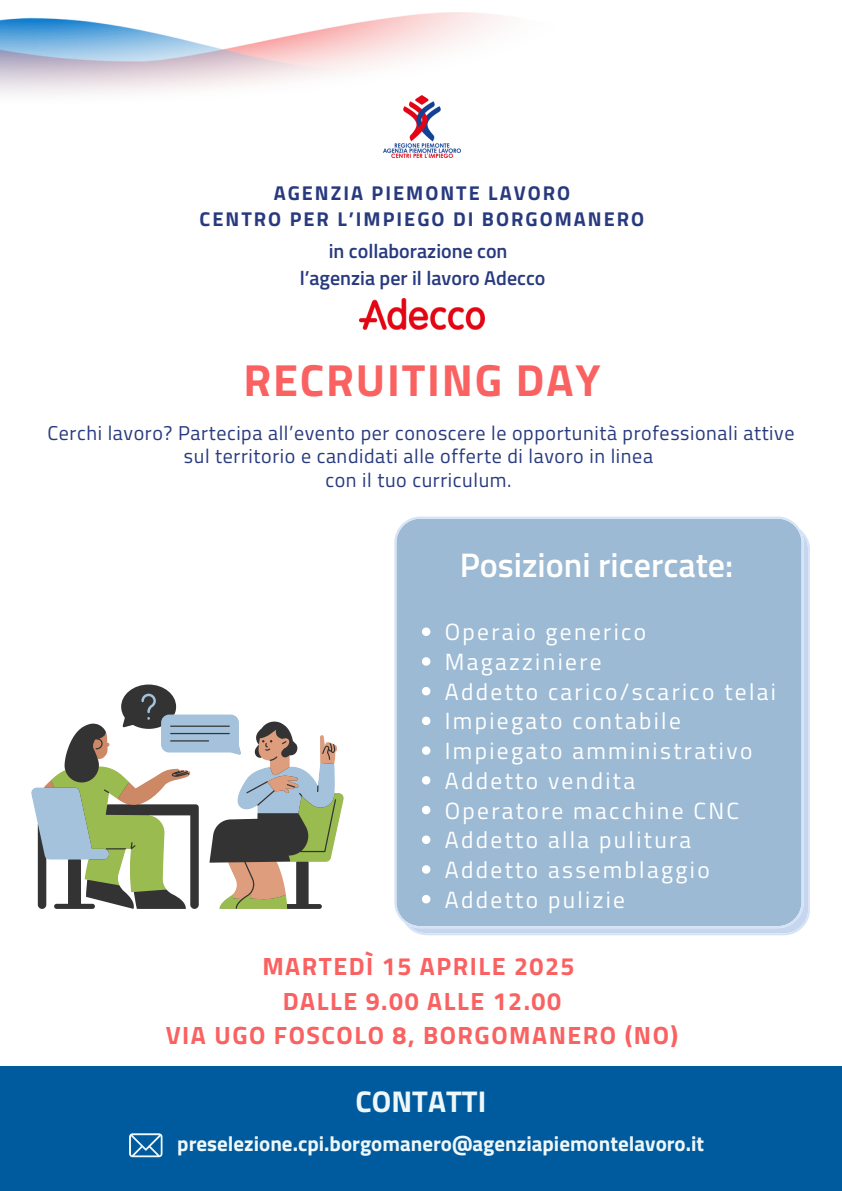
<style>
.page{position:relative;width:842px;height:1191px;background:#fff}
.page>*{position:absolute;margin:0;border:0;box-sizing:border-box;transform-origin:0 0}
.t1{font:700 45px "Titillium Web";letter-spacing:.04em;color:#fa6161}
.t2{font:600 34.1px "Titillium Web";color:#fff}
.t3{font:700 30px "Titillium Web";color:#eef7fa}
.t4{font:700 25px/34.5px "Titillium Web";letter-spacing:.06em;color:#fa6161;text-align:center}
.t5{font:23.4px "Titillium Web";letter-spacing:.1em;color:#fff}
.t6{font:700 21px "Titillium Web";color:#eef7fa}
.t7{font:20px/23.2px "Titillium Web";letter-spacing:.03em;color:#283a7f;text-align:center}
.t8{font:700 20px/25.5px "Titillium Web";letter-spacing:.1em;color:#283a7f;text-align:center}
.t9{font:600 20px "Titillium Web";color:#283a7f}
</style>
<div class="page">
<img style="left:0;top:13px;width:504px;height:83px">
<div style="left:0;top:1065px;width:842px;height:125px;background:#005b9e"></div>
<img style="left:384px;top:96px;width:76px;height:62px">
<svg style="left:129px;top:1133px;width:34px;height:24px"></svg>
<img style="left:359px;top:299px;width:126px;height:30px">
<svg style="left:37px;top:684px;width:133px;height:224px"></svg>
<svg style="left:31px;top:693px;width:257px;height:166px"></svg>
<svg style="left:228px;top:729px;width:109px;height:37px"></svg>
<svg style="left:51px;top:766px;width:293px;height:142px"></svg>
<div style="left:394px;top:516px;width:416px;height:419px;background:#9cbad4"></div>
<svg style="left:422px;top:627px;width:8px;height:9px"></svg>
<svg style="left:422px;top:657px;width:8px;height:8px"></svg>
<svg style="left:422px;top:686px;width:8px;height:9px"></svg>
<svg style="left:422px;top:716px;width:8px;height:9px"></svg>
<svg style="left:422px;top:746px;width:8px;height:8px"></svg>
<svg style="left:422px;top:776px;width:8px;height:8px"></svg>
<svg style="left:422px;top:805px;width:8px;height:9px"></svg>
<svg style="left:422px;top:835px;width:8px;height:8px"></svg>
<svg style="left:422px;top:865px;width:8px;height:8px"></svg>
<svg style="left:422px;top:894px;width:8px;height:9px"></svg>
<p class="t8" style="left:200px;top:180px;width:446px">AGENZIA PIEMONTE LAVORO<br>CENTRO PER L’IMPIEGO DI BORGOMANERO</p>
<p class="t9" style="left:329px;top:235px;width:180px">in collaborazione con</p>
<p class="t9" style="left:300px;top:262px;width:247px">l’agenzia per il lavoro Adecco</p>
<p class="t1" style="left:243px;top:345px;width:358px">RECRUITING DAY</p>
<p class="t7" style="left:47px;top:421px;width:749px">Cerchi lavoro? Partecipa all’evento per conoscere le opportunità professionali attive sul territorio e candidati alle offerte di lavoro in linea</p>
<p class="t7" style="left:325px;top:467px;width:188px">con il tuo curriculum.</p>
<p class="t2" style="left:460px;top:538px;width:275px">Posizioni ricercate:</p>
<p class="t5" style="left:445px;top:613px;width:203px">Operaio generico</p>
<h6 class="t5" style="left:445px;top:643px;width:158px">Magazziniere</h6>
<p class="t5" style="left:445px;top:673px;width:333px">Addetto carico/scarico telai</p>
<p class="t5" style="left:445px;top:702px;width:238px">Impiegato contabile</p>
<p class="t5" style="left:445px;top:732px;width:309px">Impiegato amministrativo</p>
<h1 class="t5" style="left:445px;top:762px;width:192px">Addetto vendita</h1>
<p class="t5" style="left:445px;top:792px;width:296px">Operatore macchine CNC</p>
<p class="t5" style="left:445px;top:821px;width:248px">Addetto alla pulitura</p>
<p class="t5" style="left:445px;top:851px;width:266px">Addetto assemblaggio</p>
<h2 class="t5" style="left:445px;top:881px;width:182px">Addetto pulizie</h2>
<p class="t4" style="left:166px;top:948px;width:514px">MARTEDÌ 15 APRILE 2025<br>DALLE 9.00 ALLE 12.00<br>VIA UGO FOSCOLO 8, BORGOMANERO (NO)</p>
<p class="t3" style="left:356px;top:1077px;width:132px">CONTATTI</p>
<p class="t6" style="left:177px;top:1127px;width:528px">preselezione.cpi.borgomanero@agenziapiemontelavoro.it</p>
</div>
